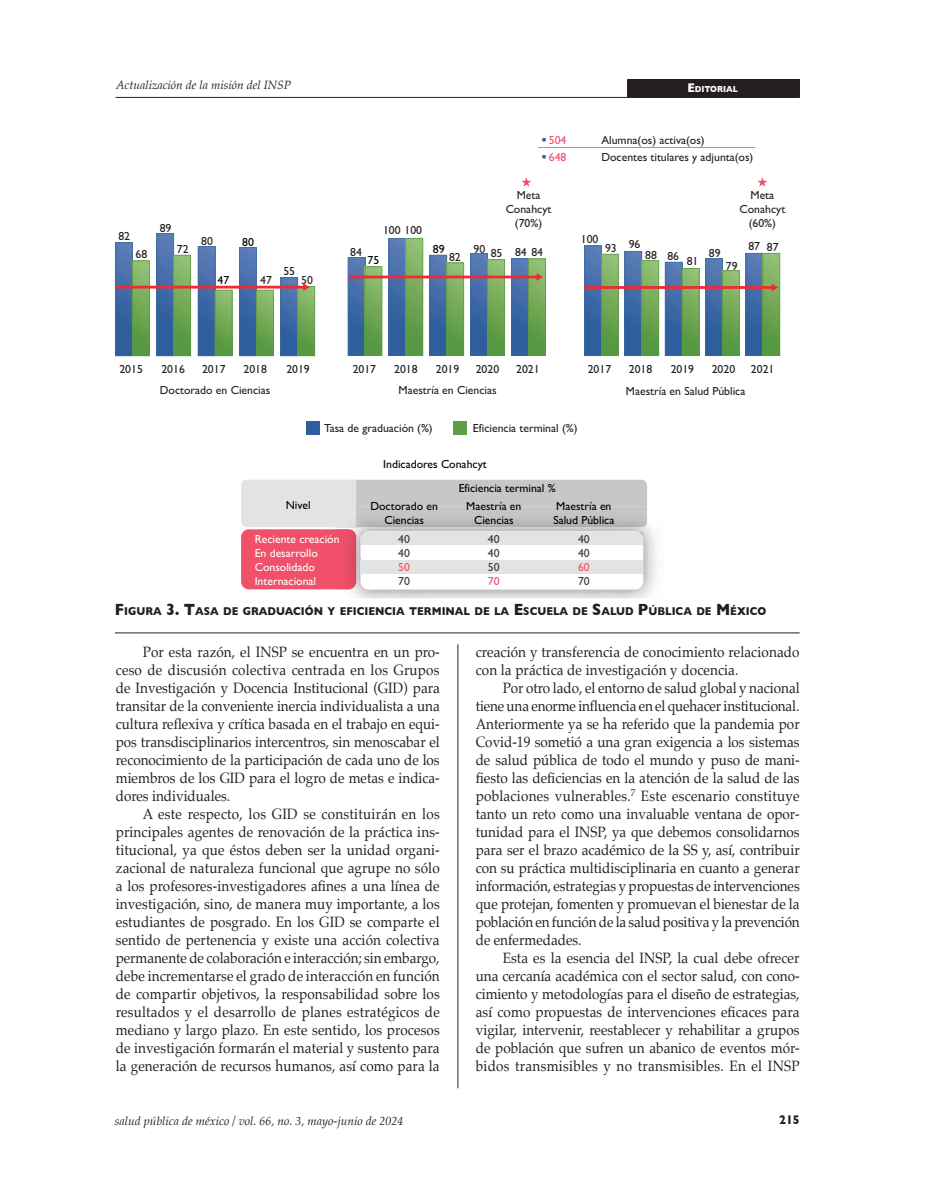
<style>
.page{position:relative;width:944px;height:1200px;background:#fff}
.page>*{position:absolute;margin:0;border:0;box-sizing:border-box;transform-origin:0 0}
.TEXTO_2{font:15px/18px "Palatino";letter-spacing:.01em;color:#231f20;text-align:justify;scale:.9 1}
.t1{font:700 12.75px "Gill Sans";color:#231f20;scale:.9 1}
.t2{font:italic 12px "Palatino";color:#231f20}
.t3{font:11.7px/14.1px "Gill Sans";color:#231f20;text-align:center}
.t4{font:11.7px/14.1px "Gill Sans";color:#000001;text-align:center}
.t5{font:11.7px/14.1px "Gill Sans";color:#fff}
.t6{font:11.7px/14.1px "Gill Sans";color:#373b3d;text-align:justify}
.t7{font:11.7px "Gill Sans";color:#f05069}
.TIT_FIGURA{font:700 11.55px "Gill Sans";color:#231f20;scale:.9 1}
.t8{font:700 8.85px "Gill Sans";color:#fff;scale:.9 1}
.s1{font-size:12.75px}
.s2{color:#f05069}
.s3{font-size:16.5px}
</style>
<div class="page">
<div style="left:627px;top:80px;width:172px;height:17px;background:#231f20"></div>
<hr style="left:116px;top:97px;width:684px;height:1px;background:#231f20">
<hr style="left:458px;top:644px;width:1px;height:444px;background:#231f20">
<hr style="left:115px;top:632px;width:685px;height:1px;background:#231f20">
<div style="left:241px;top:529px;width:115px;height:60px;background:#f05069;border-radius:8px"></div>
<img style="left:335px;top:526px;width:322px;height:72px">
<img style="left:335px;top:545px;width:21px;height:44px">
<div style="left:361px;top:531px;width:282px;height:58px;background:#fff;border-radius:8px"></div>
<svg style="left:360px;top:559px;width:1px;height:14px"></svg>
<div style="left:361px;top:559px;width:282px;height:14px;background:#e2e3e4"></div>
<svg style="left:241px;top:479px;width:406px;height:66px"></svg>
<hr style="left:538px;top:147px;width:217px;height:1px;background:#969c9f">
<svg style="left:521px;top:177px;width:10px;height:10px"></svg>
<svg style="left:757px;top:177px;width:10px;height:10px"></svg>
<svg style="left:115px;top:233px;width:200px;height:123px"></svg>
<svg style="left:348px;top:238px;width:198px;height:117px"></svg>
<svg style="left:584px;top:245px;width:196px;height:111px"></svg>
<div style="left:306px;top:421px;width:13px;height:14px;background:#2e5e9d"></div>
<div style="left:454px;top:421px;width:13px;height:14px;background:#5c9d46"></div>
<p class="t2" style="left:116px;top:75px;width:177px">Actualización de la misión del INSP</p>
<p class="t8" style="left:687px;top:82px;width:57px"><span class="s1">E</span>DITORIAL</p>
<p class="t3" style="left:118px;top:228px;width:13px">82</p>
<p class="t3" style="left:136px;top:247px;width:13px">68</p>
<p class="t3" style="left:160px;top:221px;width:13px">89</p>
<p class="t3" style="left:177px;top:242px;width:13px">72</p>
<p class="t3" style="left:201px;top:233px;width:13px">80</p>
<p class="t4" style="left:242px;top:235px;width:13px">80</p>
<p class="t4" style="left:218px;top:273px;width:13px">47</p>
<p class="t3" style="left:260px;top:273px;width:13px">47</p>
<p class="t3" style="left:283px;top:264px;width:13px">55</p>
<p class="t3" style="left:301px;top:272px;width:13px">50</p>
<p class="t3" style="left:383px;top:222px;width:41px">100 100</p>
<p class="t3" style="left:350px;top:244px;width:13px">84</p>
<p class="t4" style="left:368px;top:252px;width:13px">75</p>
<p class="t7" style="left:549px;top:133px;width:19px">504</p>
<p class="t3" style="left:601px;top:132px;width:105px">Alumna(os) activa(os)</p>
<p class="t7" style="left:549px;top:150px;width:19px">648</p>
<p class="t3" style="left:601px;top:150px;width:154px">Docentes titulares y adjunta(os)</p>
<p class="t3" style="left:506px;top:188px;width:47px">Meta<br>Conahcyt (70%)</p>
<p class="t3" style="left:740px;top:188px;width:47px">Meta<br>Conahcyt (60%)</p>
<p class="t3" style="left:581px;top:232px;width:19px">100</p>
<p class="t3" style="left:449px;top:250px;width:13px">82</p>
<p class="t3" style="left:474px;top:244px;width:71px">90 85 84 84</p>
<p class="t3" style="left:605px;top:241px;width:13px">93</p>
<p class="t4" style="left:433px;top:241px;width:13px">89</p>
<p class="t3" style="left:629px;top:237px;width:13px">96</p>
<p class="t3" style="left:645px;top:249px;width:55px">88 86 81</p>
<p class="t3" style="left:709px;top:246px;width:13px">89</p>
<p class="t3" style="left:726px;top:258px;width:13px">79</p>
<p class="t3" style="left:748px;top:239px;width:32px">87 87</p>
<p class="t3" style="left:119px;top:362px;width:25px">2015</p>
<p class="t3" style="left:161px;top:362px;width:25px">2016</p>
<p class="t3" style="left:202px;top:362px;width:25px">2017</p>
<p class="t3" style="left:244px;top:362px;width:25px">2018</p>
<p class="t3" style="left:160px;top:383px;width:112px">Doctorado en Ciencias</p>
<p class="t3" style="left:286px;top:362px;width:25px">2019</p>
<p class="t3" style="left:353px;top:362px;width:25px">2017</p>
<p class="t3" style="left:394px;top:362px;width:25px">2018</p>
<p class="t3" style="left:436px;top:362px;width:25px">2019</p>
<p class="t3" style="left:476px;top:362px;width:25px">2020</p>
<p class="t3" style="left:516px;top:362px;width:25px">2021</p>
<p class="t3" style="left:588px;top:362px;width:25px">2017</p>
<p class="t3" style="left:629px;top:362px;width:25px">2018</p>
<p class="t3" style="left:671px;top:362px;width:25px">2019</p>
<p class="t3" style="left:712px;top:362px;width:25px">2020</p>
<p class="t3" style="left:751px;top:362px;width:25px">2021</p>
<p class="t4" style="left:286px;top:497px;width:26px">Nivel</p>
<p class="t3" style="left:399px;top:383px;width:100px">Maestría en Ciencias</p>
<p class="t3" style="left:324px;top:420px;width:110px">Tasa de graduación (%)</p>
<p class="t3" style="left:473px;top:420px;width:106px">Eficiencia terminal (%)</p>
<p class="t4" style="left:383px;top:456px;width:105px">Indicadores Conahcyt</p>
<p class="t4" style="left:370px;top:499px;width:69px">Doctorado en<br>Ciencias</p>
<p class="t4" style="left:459px;top:481px;width:98px">Eficiencia terminal %</p>
<p class="t4" style="left:466px;top:499px;width:57px">Maestría en<br>Ciencias</p>
<p class="t4" style="left:553px;top:498px;width:63px;text-align:left">Maestría en<br>Salud Pública</p>
<p class="t3" style="left:626px;top:383px;width:121px">Maestría en Salud Pública</p>
<p class="t5" style="left:255px;top:531px;width:86px">Reciente creación<br>En desarrollo<br>Consolidado<br>Internacional</p>
<p class="t6" style="left:398px;top:531px;width:13px">40<br>40<br><span class="s2">50<br></span>70</p>
<p class="t6" style="left:488px;top:531px;width:13px">40<br>40<br>50<br><span class="s2">70</span></p>
<p class="t6" style="left:578px;top:531px;width:13px">40<br>40<br><span class="s2">60<br></span>70</p>
<p class="TIT_FIGURA" style="left:115px;top:602px;width:725px"><span class="s3">F</span>IGURA <span class="s3">3. T</span>ASA DE GRADUACIÓN Y EFICIENCIA TERMINAL DE LA <span class="s3">E</span>SCUELA DE <span class="s3">S</span>ALUD <span class="s3">P</span>ÚBLICA DE <span class="s3">M</span> ÉXICO</p>
<p class="TEXTO_2" style="left:116px;top:642px;width:362px;text-indent:27px">Por esta razón, el INSP se encuentra en un pro&shy;ceso de discusión colectiva centrada en los Grupos de Investigación y Docencia Institucional (GID) para transitar de la conveniente inercia individualista a una cultura reflexiva y crítica basada en el trabajo en equi&shy;pos transdisciplinarios intercentros, sin menoscabar el reconocimiento de la participación de cada uno de los miembros de los GID para el logro de metas e indica&shy;dores individuales.</p>
<p class="TEXTO_2" style="left:116px;top:804px;width:362px;text-indent:27px">A este respecto, los GID se constituirán en los principales agentes de renovación de la práctica ins&shy;titucional, ya que éstos deben ser la unidad organi&shy;zacional de naturaleza funcional que agrupe no sólo a los profesores-investigadores afines a una línea de investigación, sino, de manera muy importante, a los estudiantes de posgrado. En los GID se comparte el sentido de pertenencia y existe una acción colectiva permanente de colaboración e interacción; sin embargo, debe incrementarse el grado de interacción en función de compartir objetivos, la responsabilidad sobre los resultados y el desarrollo de planes estratégicos de mediano y largo plazo. En este sentido, los procesos de investigación formarán el material y sustento para la generación de recursos humanos, así como para la</p>
<p class="TEXTO_2" style="left:476px;top:642px;width:361px">creación y transferencia de conocimiento relacionado con la práctica de investigación y docencia.</p>
<p class="TEXTO_2" style="left:476px;top:678px;width:362px;text-indent:27px">Por otro lado, el entorno de salud global y nacional tiene una enorme influencia en el quehacer institucional.<br>Anteriormente ya se ha referido que la pandemia por Covid-19 sometió a una gran exigencia a los sistemas de salud pública de todo el mundo y puso de mani&shy;fiesto las deficiencias en la atención de la salud de las poblaciones vulnerables.<sup>7</sup> Este escenario constituye tanto un reto como una invaluable ventana de opor&shy;tunidad para el INSP, ya que debemos consolidarnos para ser el brazo académico de la SS y, así, contribuir con su práctica multidisciplinaria en cuanto a generar información, estrategias y propuestas de intervenciones que protejan, fomenten y promuevan el bienestar de la población en función de la salud positiva y la prevención de enfermedades.</p>
<p class="TEXTO_2" style="left:476px;top:948px;width:361px;text-indent:27px">Esta es la esencia del INSP, la cual debe ofrecer una cercanía académica con el sector salud, con cono&shy;cimiento y metodologías para el diseño de estrategias, así como propuestas de intervenciones eficaces para vigilar, intervenir, reestablecer y rehabilitar a grupos de población que sufren un abanico de eventos mór&shy;bidos transmisibles y no transmisibles. En el INSP</p>
<p class="t2" style="left:115px;top:1110px;width:290px">salud pública de méxico / vol. 66, no. 3, mayo-junio de 2024</p>
<p class="t1" style="left:779px;top:1109px;width:24px">215</p>
</div>
